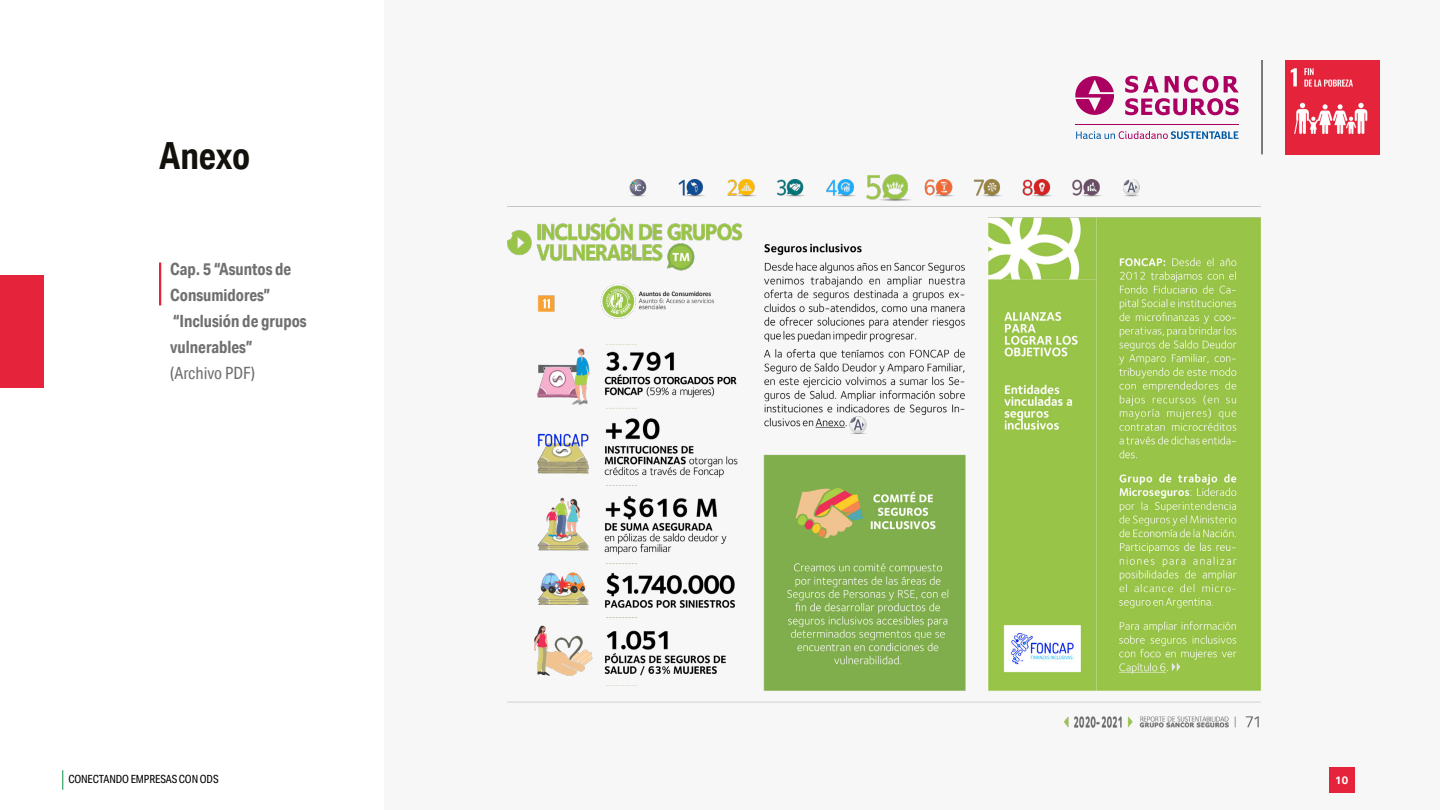
<style>
.page{position:relative;width:1440px;height:810px;background:#fff}
.page>*{position:absolute;margin:0;border:0;box-sizing:border-box;transform-origin:0 0}
.t1{font:700 37.5px "Aktiv Grotesk Cd";letter-spacing:-.005em;color:#12110c}
.t2{font:700 16.88px/26.2px "Aktiv Grotesk Cd";color:#706f6f}
.t3{font:16.88px "Aktiv Grotesk Cd";color:#706f6f}
.t4{font:11.25px "Aktiv Grotesk Cd";letter-spacing:-.01em;color:#000}
.t5{font:700 10.88px "Aktiv Grotesk";color:#fff}
</style>
<div class="page">
<div style="left:384px;top:0;width:1056px;height:810px;background:#f7f7f7"></div>
<div style="left:0;top:276px;width:44px;height:112px;background:#e5243b"></div>
<img style="left:1285px;top:60px;width:95px;height:95px">
<hr style="left:1262px;top:60px;width:1px;height:94px;background:#000">
<svg style="left:62px;top:770px;width:1px;height:20px"></svg>
<div style="left:1329px;top:767px;width:25px;height:26px;background:#e5243b"></div>
<svg style="left:1075px;top:76px;width:39px;height:39px"></svg>
<svg style="left:1125px;top:76px;width:114px;height:39px"></svg>
<hr style="left:1075px;top:124px;width:164px;height:1px;background:#ab0062">
<svg style="left:1076px;top:131px;width:163px;height:8px"></svg>
<hr style="left:159px;top:262px;width:2px;height:43px;background:#e5243b">
<img style="left:507px;top:174px;width:754px;height:554px">
<h1 class="t1" style="left:159px;top:133px;width:93px">Anexo</h1>
<p class="t2" style="left:170px;top:255px;width:138px">Cap. 5 “Asuntos de<br>Consumidores” “Inclusión de grupos vulnerables”</p>
<p class="t3" style="left:170px;top:363px;width:86px">(Archivo PDF)</p>
<p class="t4" style="left:68px;top:773px;width:152px">CONECTANDO EMPRESAS CON ODS</p>
<p class="t5" style="left:1335px;top:774px;width:14px">10</p>
</div>
